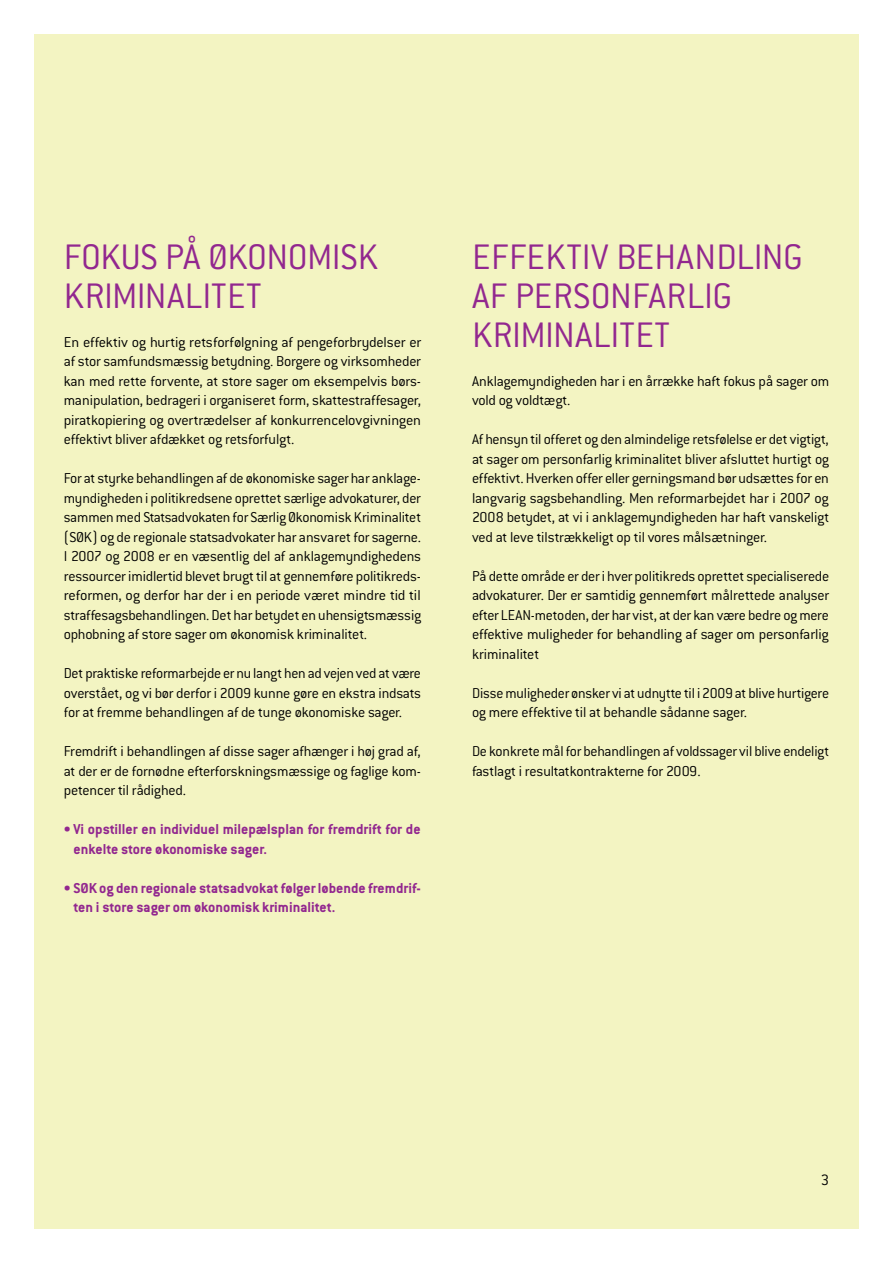
<style>
.page{position:relative;width:893px;height:1263px;background:#fff}
.page>*{position:absolute;margin:0;border:0;box-sizing:border-box;transform-origin:0 0}
.t1{font:300 39px/39px "Conduit ITC";letter-spacing:-.005em;color:#92278f}
.t2{font:300 16.5px "Conduit ITC";color:#000}
.t3{font:300 15.75px/19.5px "Conduit ITC";letter-spacing:-.015em;color:#000;text-align:justify}
.t4{font:700 15.75px/19.5px "Conduit ITC";color:#92278f}
</style>
<div class="page">
<div style="left:34px;top:34px;width:825px;height:1195px;background:#f3f4c2"></div>
<h1 class="t1" style="left:64px;top:237px;width:316px">FOKUS PÅ ØKONOMISK<br>KRIMINALITET</h1>
<p class="t3" style="left:64px;top:332px;width:359px">En effektiv og hurtig retsforfølgning af pengeforbrydelser er af stor samfundsmæssig betydning. Borgere og virksomheder kan med rette forvente, at store sager om eksempelvis børs&shy;manipulation, bedrageri i organiseret form, skattestraffesager, piratkopiering og overtrædelser af konkurrencelovgivningen effektivt bliver afdækket og retsforfulgt.</p>
<p class="t3" style="left:64px;top:468px;width:359px">For at styrke behandlingen af de økonomiske sager har anklage&shy;myndigheden i politikredsene oprettet særlige advokaturer, der sammen med Statsadvokaten for Særlig Økonomisk Kriminalitet (SØK) og de regionale statsadvokater har ansvaret for sagerne.<br>I 2007 og 2008 er en væsentlig del af anklagemyndighedens ressourcer imidlertid blevet brugt til at gennemføre politikreds&shy;reformen, og derfor har der i en periode været mindre tid til straffesagsbehandlingen. Det har betydet en uhensigtsmæssig ophobning af store sager om økonomisk kriminalitet.</p>
<p class="t3" style="left:64px;top:663px;width:359px">Det praktiske reformarbejde er nu langt hen ad vejen ved at være overstået, og vi bør derfor i 2009 kunne gøre en ekstra indsats for at fremme behandlingen af de tunge økonomiske sager.</p>
<p class="t3" style="left:64px;top:741px;width:359px">Fremdrift i behandlingen af disse sager afhænger i høj grad af, at der er de fornødne efterforskningsmæssige og faglige kom&shy;petencer til rådighed.</p>
<p class="t4" style="left:73px;top:819px;width:349px;text-indent:-10px">• Vi opstiller en individuel milepælsplan for fremdrift for de enkelte store økonomiske sager.</p>
<p class="t4" style="left:73px;top:878px;width:349px;text-indent:-10px">• SØK og den regionale statsadvokat følger løbende fremdrif&shy;ten i store sager om økonomisk kriminalitet.</p>
<h1 class="t1" style="left:472px;top:237px;width:332px">EFFEKTIV BEHANDLING<br>AF PERSONFARLIG<br>KRIMINALITET</h1>
<p class="t3" style="left:472px;top:371px;width:359px">Anklagemyndigheden har i en årrække haft fokus på sager om vold og voldtægt.</p>
<p class="t3" style="left:472px;top:429px;width:359px">Af hensyn til offeret og den almindelige retsfølelse er det vigtigt, at sager om personfarlig kriminalitet bliver afsluttet hurtigt og effektivt. Hverken offer eller gerningsmand bør udsættes for en langvarig sagsbehandling. Men reformarbejdet har i 2007 og 2008 betydet, at vi i anklagemyndigheden har haft vanskeligt ved at leve tilstrækkeligt op til vores målsætninger.</p>
<p class="t3" style="left:472px;top:566px;width:359px">På dette område er der i hver politikreds oprettet specialiserede advokaturer. Der er samtidig gennemført målrettede analyser efter LEAN-metoden, der har vist, at der kan være bedre og mere effektive muligheder for behandling af sager om personfarlig kriminalitet</p>
<p class="t3" style="left:472px;top:683px;width:359px">Disse muligheder ønsker vi at udnytte til i 2009 at blive hurtigere og mere effektive til at behandle sådanne sager.</p>
<p class="t3" style="left:472px;top:741px;width:359px">De konkrete mål for behandlingen af voldssager vil blive endeligt fastlagt i resultatkontrakterne for 2009.</p>
<p class="t2" style="left:821px;top:1171px;width:10px">3</p>
</div>
